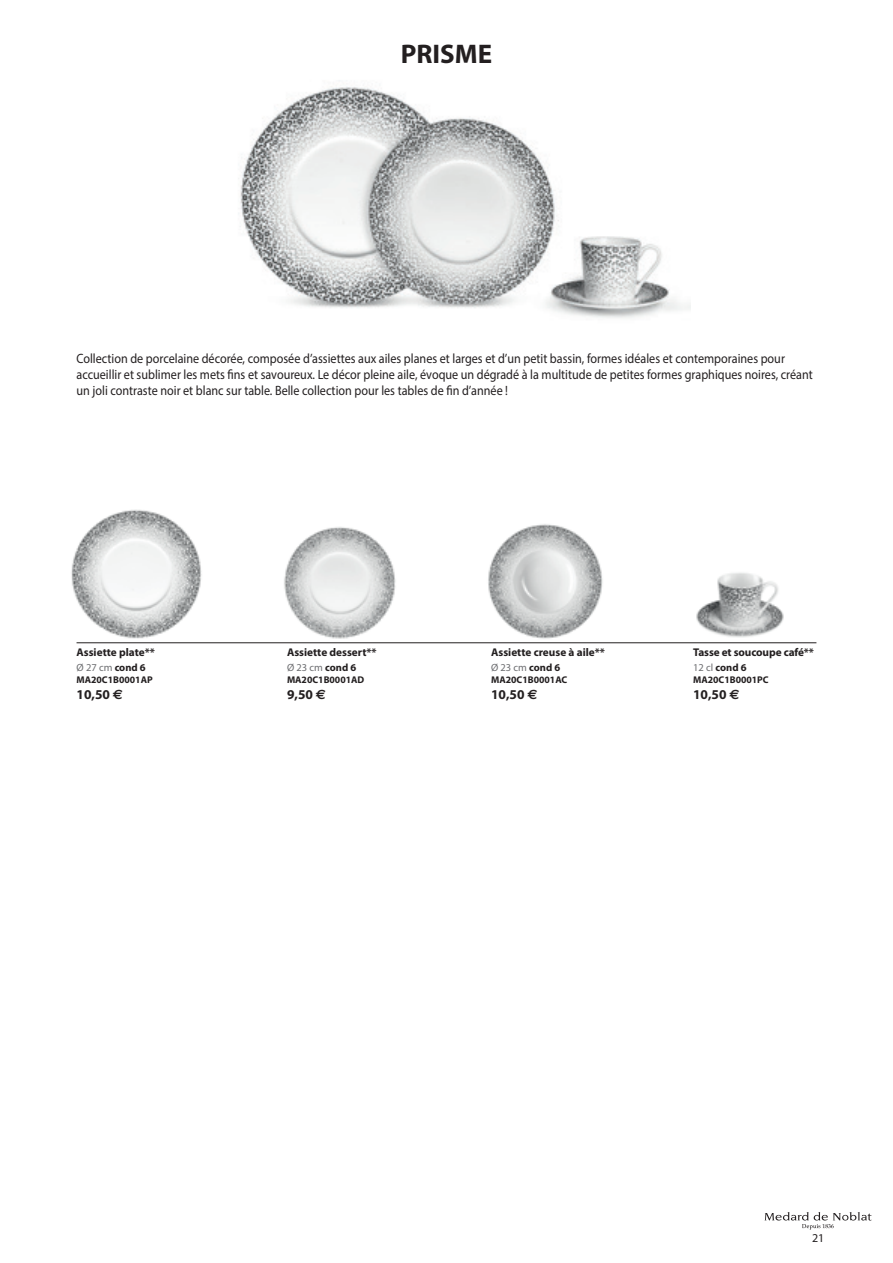
<style>
.page{position:relative;width:893px;height:1263px;background:#fff}
.page>*{position:absolute;margin:0;border:0;box-sizing:border-box;transform-origin:0 0}
.t1{font:700 27px "Myriad Pro";color:#231f20}
.t2{font:13.5px/16.2px "Myriad Pro";color:#231f20;scale:.9 1}
.t3{font:700 13.5px "Myriad Pro";color:#231f20}
.t4{font:12px "Myriad Pro";color:#231f20}
.t5{font:700 11.25px "Myriad Pro";color:#231f20}
.t6{font:10.5px "Myriad Pro";color:#6c6d70}
.t7{font:700 10.5px "Myriad Pro";color:#231f20}
.t8{font:700 9.75px "Myriad Pro";color:#231f20}
.s1{font-weight:700;color:#231f20}
.s2{font-family:"Euro Sans"}
.s3{font-weight:400;color:#6c6d70}
</style>
<div class="page">
<svg style="left:764px;top:1212px;width:107px;height:17px"></svg>
<img style="left:71px;top:509px;width:139px;height:135px">
<img style="left:276px;top:527px;width:129px;height:117px">
<img style="left:472px;top:524px;width:146px;height:120px">
<img style="left:683px;top:572px;width:117px;height:72px">
<img style="left:238px;top:86px;width:453px;height:232px">
<hr style="left:77px;top:642px;width:739px;height:1px;background:#231f20">
<h1 class="t1" style="left:401px;top:36px;width:93px">PRISME</h1>
<p class="t2" style="left:77px;top:350px;width:819px">Collection de porcelaine décorée, composée d’assiettes aux ailes planes et larges et d’un petit bassin, formes idéales et contemporaines pour accueillir et sublimer les mets fins et savoureux. Le décor pleine aile, évoque un dégradé à la multitude de petites formes graphiques noires, créant un joli contraste noir et blanc sur table. Belle collection pour les tables de fin d’année !</p>
<p class="t5" style="left:77px;top:645px;width:80px">Assiette plate**</p>
<p class="t6" style="left:77px;top:661px;width:71px">Ø 27 cm <span class="s1">cond 6</span></p>
<p class="t8" style="left:77px;top:673px;width:78px">MA20C1B0001AP</p>
<p class="t3" style="left:77px;top:685px;width:48px">10,50 <span class="s2">E</span></p>
<p class="t5" style="left:287px;top:645px;width:91px">Assiette dessert**</p>
<p class="t6" style="left:287px;top:661px;width:71px">Ø 23 cm <span class="s1">cond 6</span></p>
<p class="t8" style="left:287px;top:673px;width:79px">MA20C1B0001AD</p>
<p class="t3" style="left:287px;top:685px;width:40px">9,50 <span class="s2">E</span></p>
<p class="t5" style="left:491px;top:645px;width:115px">Assiette creuse à aile**</p>
<p class="t6" style="left:491px;top:661px;width:71px">Ø 23 cm <span class="s1">cond 6</span></p>
<p class="t8" style="left:491px;top:673px;width:78px">MA20C1B0001AC</p>
<p class="t3" style="left:491px;top:685px;width:48px">10,50 <span class="s2">E</span></p>
<p class="t5" style="left:693px;top:645px;width:122px">Tasse et soucoupe café**</p>
<p class="t7" style="left:693px;top:660px;width:55px"><span class="s3">12 cl</span> cond 6</p>
<p class="t8" style="left:693px;top:673px;width:77px">MA20C1B0001PC</p>
<p class="t3" style="left:693px;top:685px;width:48px">10,50 <span class="s2">E</span></p>
<p class="t4" style="left:812px;top:1230px;width:14px">21</p>
</div>
